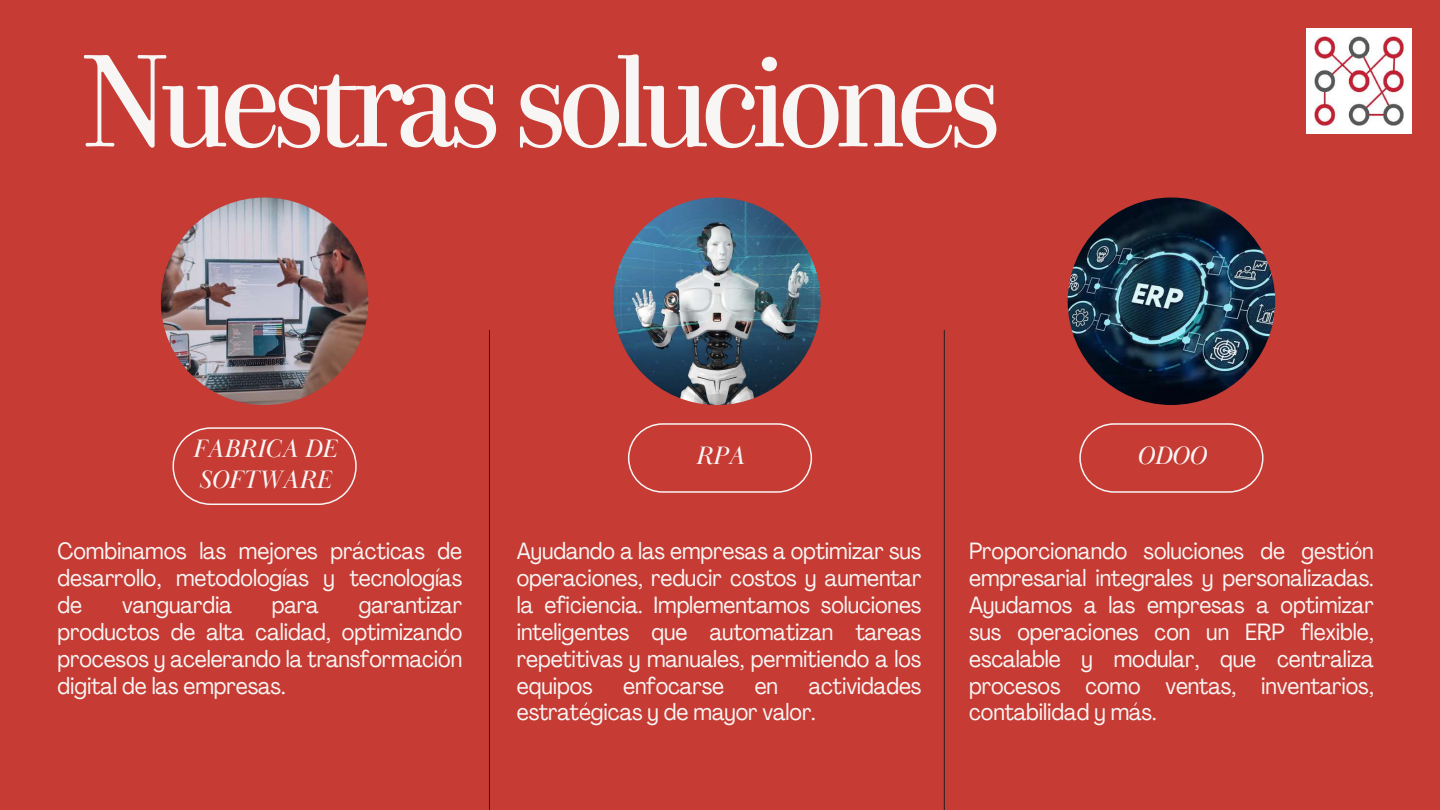
<style>
.page{position:relative;width:1440px;height:810px;background:#c63b34}
.page>*{position:absolute;margin:0;border:0;box-sizing:border-box;transform-origin:0 0}
.t1{font:125px "Parmigiano Text HL";letter-spacing:-.075em;color:#f8f6f5}
.t2{font:italic 25.9px/30.8px "Baskerville Display PT";color:#f8f6f5}
.t3{font:condensed 23.3px/26.8px "Agrandir";letter-spacing:-.005em;color:#f8f6f5;text-align:justify}
</style>
<div class="page">
<img style="left:161px;top:198px;width:207px;height:207px;border-radius:50%">
<img style="left:613px;top:198px;width:208px;height:207px;border-radius:50%">
<img style="left:1068px;top:198px;width:207px;height:207px;border-radius:50%">
<svg style="left:173px;top:427px;width:184px;height:78px"></svg>
<svg style="left:628px;top:423px;width:184px;height:70px"></svg>
<svg style="left:1079px;top:423px;width:185px;height:70px"></svg>
<hr style="left:489px;top:330px;width:1px;height:480px;background:#231f20">
<hr style="left:944px;top:330px;width:1px;height:480px;background:#231f20">
<img style="left:1307px;top:29px;width:104px;height:104px">
<h1 class="t1" style="left:81px;top:22px;width:922px">Nuestras soluciones</h1>
<p class="t2" style="left:193px;top:434px;width:146px">FABRICA DE<br>SOFTWARE</p>
<p class="t2" style="left:695px;top:442px;width:51px">RPA</p>
<p class="t2" style="left:1137px;top:442px;width:71px">ODOO</p>
<p class="t3" style="left:58px;top:540px;width:406px">Combinamos las mejores prácticas de desarrollo, metodologías y tecnologías de</p>
<p class="t3" style="left:122px;top:594px;width:111px">vanguardia</p>
<p class="t3" style="left:272px;top:594px;width:48px">para</p>
<p class="t3" style="left:58px;top:594px;width:406px;text-indent:301px">garantizar productos de alta calidad, optimizando procesos y acelerando la transformación digital de las empresas.</p>
<p class="t3" style="left:517px;top:540px;width:406px">Ayudando a las empresas a optimizar sus operaciones, reducir costos y aumentar la eficiencia. Implementamos soluciones inteligentes que automatizan tareas repetitivas y manuales, permitiendo a los equipos</p>
<p class="t3" style="left:623px;top:674px;width:102px">enfocarse</p>
<p class="t3" style="left:755px;top:674px;width:25px">en</p>
<p class="t3" style="left:517px;top:674px;width:406px;text-indent:292px">actividades estratégicas y de mayor valor.</p>
<p class="t3" style="left:969px;top:540px;width:406px">Proporcionando soluciones de gestión empresarial integrales y personalizadas.<br>Ayudamos a las empresas a optimizar sus operaciones con un ERP flexible, escalable y modular, que centraliza procesos como ventas, inventarios, contabilidad y más.</p>
</div>
